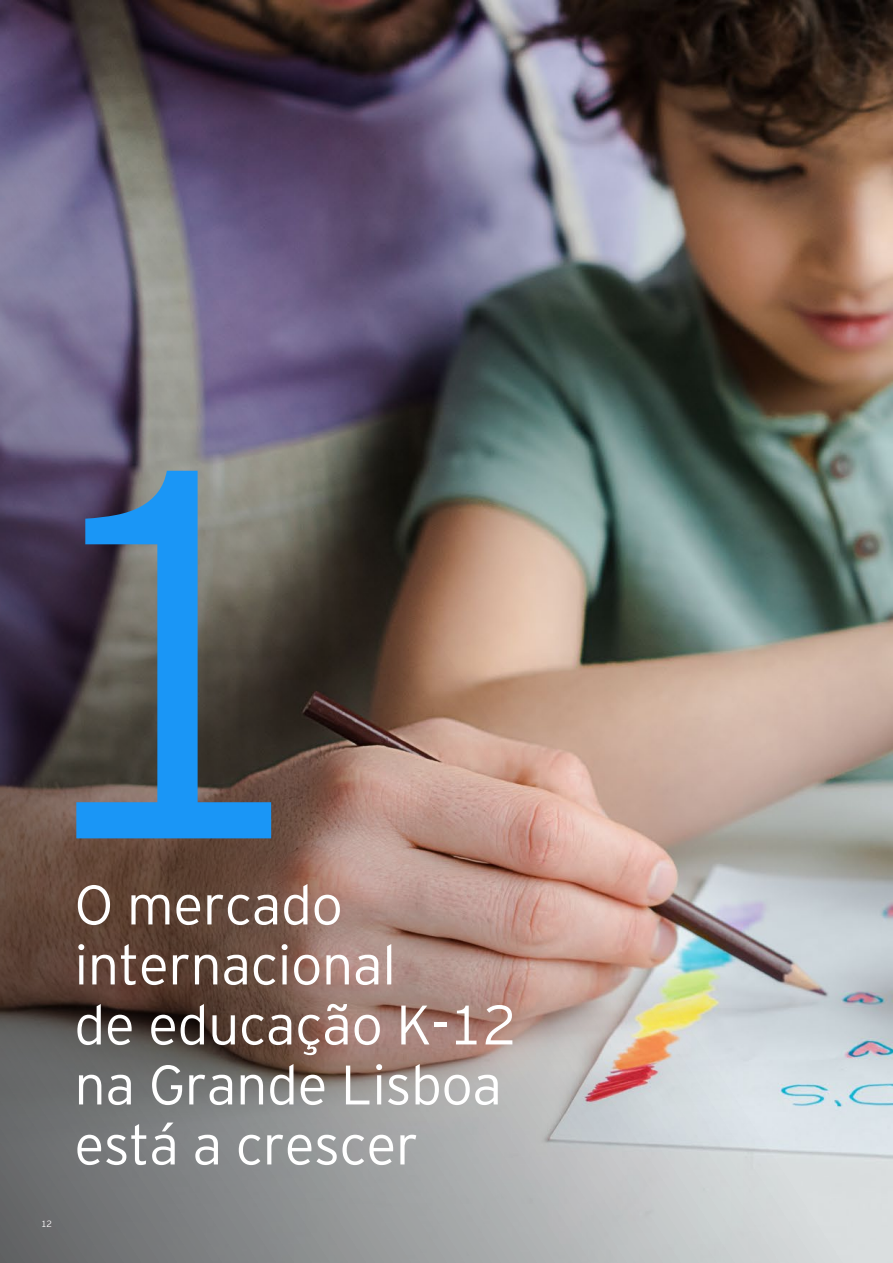
<style>
.page{position:relative;width:893px;height:1263px;background:#fff}
.page>*{position:absolute;margin:0;border:0;box-sizing:border-box;transform-origin:0 0}
.t1{font:300 525px "EY Interstate";color:#1a96f6}
.t2{font:300 55.5px/60px "EY Interstate";letter-spacing:-.01em;color:#fff}
.t3{font:300 9px "EY Interstate";color:#fff}
</style>
<div class="page">
<img style="left:0;top:0;width:893px;height:1263px">
<p class="t3" style="left:41px;top:1217px;width:13px">12</p>
<h1 class="t1" style="left:7px;top:279px;width:327px">1</h1>
<p class="t2" style="left:74px;top:871px;width:444px">O mercado internacional<br>de educação K-12 na Grande Lisboa está a crescer</p>
</div>
